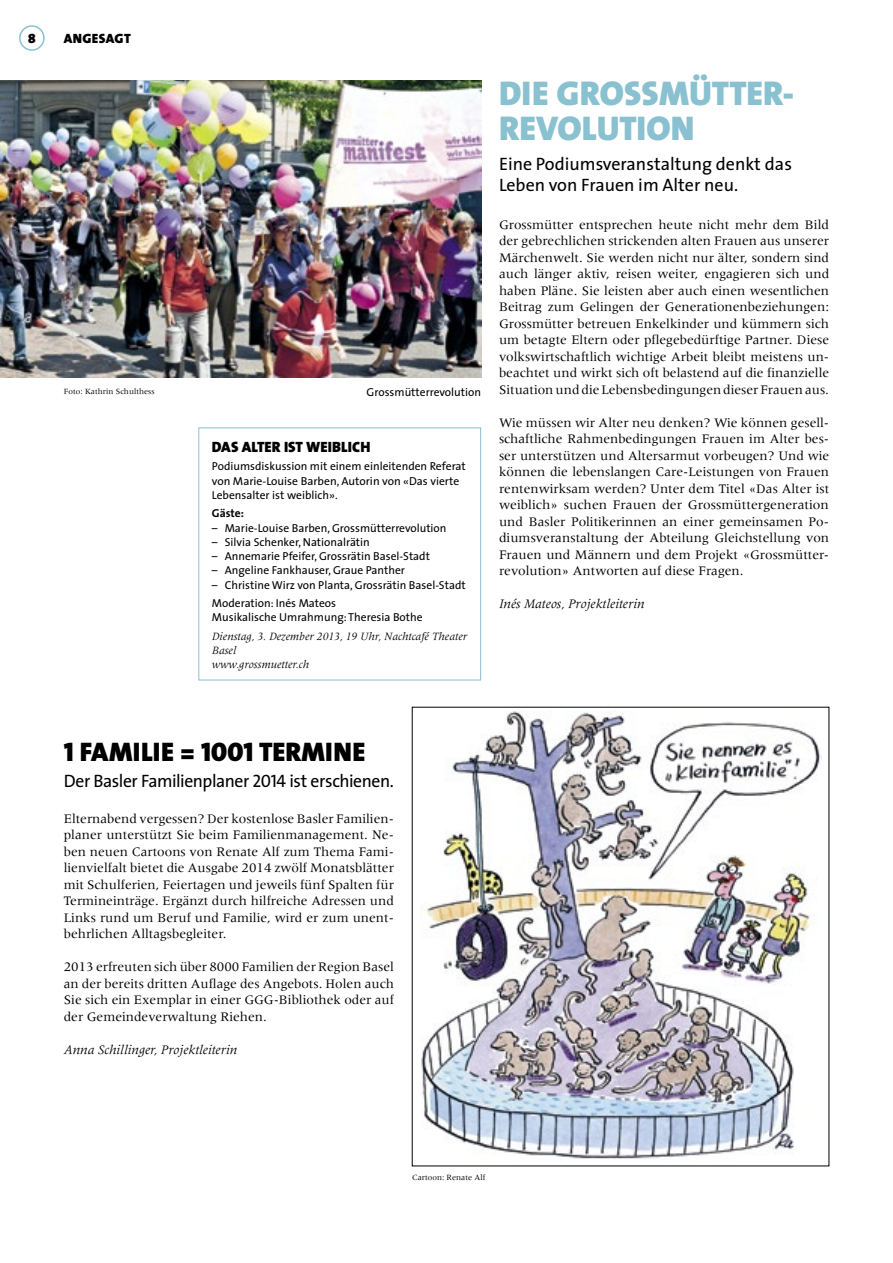
<style>
.page{position:relative;width:893px;height:1263px;background:#fff}
.page>*{position:absolute;margin:0;border:0;box-sizing:border-box;transform-origin:0 0}
._1_Titel_Thesis_MITT{font:900 34.5px/34.5px "The Sans";letter-spacing:.005em;color:#89c1d0}
._1_Titel_Thesis_KLEI{font:900 27px "The Sans";letter-spacing:.005em;color:#000}
._2_Lead_Thesis{font:18px/21.6px "The Sans";letter-spacing:-.01em;color:#000}
._4_Titel_Kästchen{font:900 15px "The Sans";letter-spacing:.005em;color:#000}
._3_Lauf_Meridien{font:13.5px/16.5px "Meridien";color:#000;text-align:justify}
._3_Lauf_Meridien-2{font:italic 13.5px "Meridien";color:#000}
.t1{font:900 13.5px "The Sans";letter-spacing:.03em;color:#000}
.t2{font:13.5px "The Sans Black Caps";color:#000}
._4_Lauf_Kästchen{font:11.55px/14.2px "The Sans";color:#000}
._4_Lauf_Kästchen-2{font:italic 11.55px/14.2px "Meridien";color:#000}
._4_Lauf_Kästchen-3{font:700 11.55px "The Sans";color:#000}
.t3{font:8.25px "Meridien";color:#000}
.s1{font-family:"The Sans Black Caps";font-weight:400}
.s2{font-family:"The Sans Caps"}
</style>
<div class="page">
<div style="left:19px;top:25px;width:26px;height:26px;border:2px solid #89c1d0;border-radius:50%"></div>
<img style="left:0;top:80px;width:481px;height:297px">
<img style="left:421px;top:711px;width:400px;height:448px">
<div style="left:198px;top:427px;width:283px;height:253px;border:1px solid #89c1d0"></div>
<p class="t2" style="left:28px;top:27px;width:9px">8</p>
<p class="t1" style="left:64px;top:27px;width:69px">ANGESAGT</p>
<p class="t3" style="left:64px;top:387px;width:92px">Foto: Kathrin Schulthess</p>
<p class="_4_Lauf_Kästchen" style="left:367px;top:384px;width:116px">Grossmütterrevolution</p>
<h5 class="_4_Titel_Kästchen" style="left:212px;top:434px;width:160px">DAS ALTER IST WEIBLICH</h5>
<p class="_4_Lauf_Kästchen" style="left:212px;top:459px;width:255px">Podiumsdiskussion mit einem einleitenden Referat von Marie-Louise Barben, Autorin von «Das vierte<br>Lebensalter ist weiblich».</p>
<p class="_4_Lauf_Kästchen-3" style="left:212px;top:504px;width:34px">Gäste:</p>
<p class="_4_Lauf_Kästchen" style="left:212px;top:520px;width:236px">– Marie-Louise Barben, Grossmütterrevolution</p>
<p class="_4_Lauf_Kästchen" style="left:212px;top:534px;width:159px">– Silvia Schenker, Nationalrätin</p>
<p class="_4_Lauf_Kästchen" style="left:212px;top:549px;width:220px">– Annemarie Pfeifer, Grossrätin Basel-Stadt</p>
<p class="_4_Lauf_Kästchen" style="left:212px;top:563px;width:195px">– Angeline Fankhauser, Graue Panther</p>
<p class="_4_Lauf_Kästchen" style="left:212px;top:577px;width:255px">– Christine Wirz von Planta, Grossrätin Basel-Stadt</p>
<p class="_4_Lauf_Kästchen" style="left:212px;top:596px;width:126px">Moderation: Inés Mateos</p>
<p class="_4_Lauf_Kästchen" style="left:212px;top:610px;width:212px">Musikalische Umrahmung: Theresia Bothe</p>
<p class="_4_Lauf_Kästchen-2" style="left:212px;top:629px;width:257px">Dienstag, 3. Dezember 2013, 19 Uhr, Nachtcafé Theater<br>Basel</p>
<p class="_4_Lauf_Kästchen-2" style="left:212px;top:658px;width:99px">www.grossmuetter.ch</p>
<p class="_1_Titel_Thesis_MITT" style="left:499px;top:75px;width:297px">DIE GROSSMÜTTER-<br>REVOLUTION</p>
<h3 class="_2_Lead_Thesis" style="left:499px;top:152px;width:294px">Eine Podiumsveranstaltung denkt das<br>Leben von Frauen im Alter neu.</h3>
<p class="_3_Lauf_Meridien" style="left:499px;top:216px;width:332px">Grossmütter entsprechen heute nicht mehr dem Bild der gebrechlichen strickenden alten Frauen aus unserer Märchenwelt. Sie werden nicht nur älter, sondern sind auch länger aktiv, reisen weiter, engagieren sich und haben Pläne. Sie leisten aber auch einen wesentlichen Beitrag zum Gelingen der Generationenbeziehungen:<br>Grossmütter betreuen Enkelkinder und kümmern sich um betagte Eltern oder pflegebedürftige Partner. Diese volkswirtschaftlich wichtige Arbeit bleibt meistens un&shy;beachtet und wirkt sich oft belastend auf die finanzielle Situation und die Lebensbedingungen dieser Frauen aus.</p>
<p class="_3_Lauf_Meridien" style="left:499px;top:414px;width:332px">Wie müssen wir Alter neu denken? Wie können gesell&shy;schaftliche Rahmenbedingungen Frauen im Alter bes&shy;ser unterstützen und Altersarmut vorbeugen? Und wie können die lebenslangen Care-Leistungen von Frauen rentenwirksam werden? Unter dem Titel «Das Alter ist weiblich» suchen Frauen der Grossmüttergeneration und Basler Politikerinnen an einer gemeinsamen Po&shy;diumsveranstaltung der Abteilung Gleichstellung von Frauen und Männern und dem Projekt «Grossmütter&shy;revolution» Antworten auf diese Fragen.</p>
<p class="_3_Lauf_Meridien-2" style="left:499px;top:597px;width:147px">Inés Mateos, Projektleiterin</p>
<p class="_1_Titel_Thesis_KLEI" style="left:64px;top:729px;width:303px"><span class="s1">1</span> FAMILIE = <span class="s1">1001</span> TERMINE</p>
<h3 class="_2_Lead_Thesis" style="left:64px;top:770px;width:332px">Der Basler Familienplaner <span class="s2">2014</span> ist erschienen.</h3>
<p class="_3_Lauf_Meridien" style="left:64px;top:810px;width:332px">Elternabend vergessen? Der kostenlose Basler Familien&shy;planer unterstützt Sie beim Familienmanagement. Ne&shy;ben neuen Cartoons von Renate Alf zum Thema Fami&shy;lienvielfalt bietet die Ausgabe 2014 zwölf Monatsblätter mit Schulferien, Feiertagen und jeweils fünf Spalten für Termineinträge. Ergänzt durch hilfreiche Adressen und Links rund um Beruf und Familie, wird er zum unent&shy;behrlichen Alltagsbegleiter.</p>
<p class="_3_Lauf_Meridien" style="left:64px;top:959px;width:332px">2013 erfreuten sich über 8000 Familien der Region Basel an der bereits dritten Auflage des Angebots. Holen auch Sie sich ein Exemplar in einer GGG-Bibliothek oder auf der Gemeindeverwaltung Riehen.</p>
<p class="_3_Lauf_Meridien-2" style="left:64px;top:1042px;width:175px">Anna Schillinger, Projektleiterin</p>
<p class="t3" style="left:412px;top:1173px;width:75px">Cartoon: Renate Alf</p>
</div>
